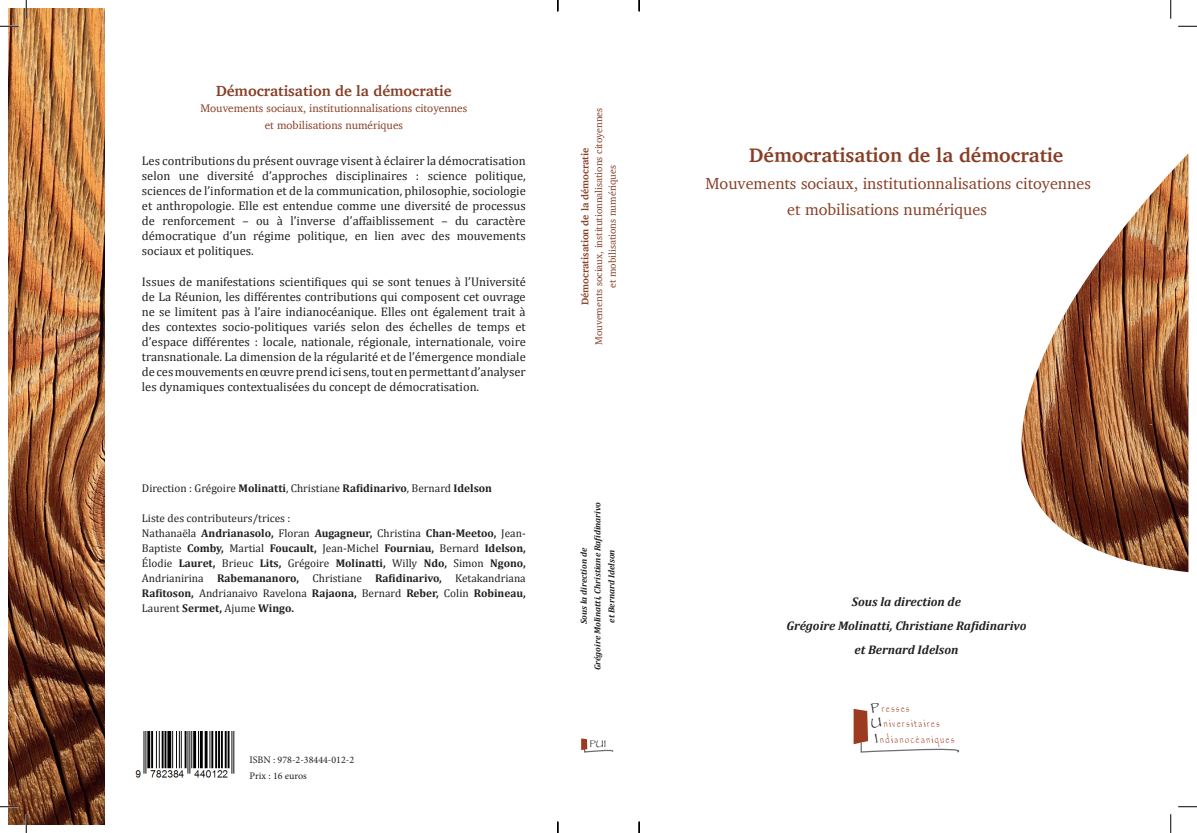
<style>
.page{position:relative;width:1197px;height:833px;background:#fff}
.page>*{position:absolute;margin:0;border:0;box-sizing:border-box;transform-origin:0 0}
.Normal_Le_mien_mon_s{font:700 20px "Charter";color:#873e25}
.Normal_Le_mien_mon_s-2{font:16.25px/26.2px "Charter";color:#873e25}
.Normal_Le_mien_mon_s-3{font:700 15px "Charter";color:#873e25}
.t1{font:12.5px/15px "Cambria";color:#231f20;text-align:justify}
.Normal_Le_mien_mon_s-4{font:italic 700 12.5px/23.8px "Cambria";color:#231f20;text-align:center}
.t2{font:11.25px/15px "Cambria";color:#231f20;text-align:justify}
.Normal_Le_mien_mon_s-5{font:11.25px/16.2px "Charter";color:#873e25;text-align:center}
.Normal_Le_mien_mon_s-6{font:10px/13.8px "Charter";color:#873e25;text-align:center}
.t3{font:10px "Minion Pro";color:#231f20}
.t4{font:condensed 10px "Papyrus";color:#231f20;scale:1.44 1}
.t5{font:condensed 9.88px/17.5px "Papyrus";color:#9d3b21}
.Normal_Le_mien_mon_s-7{font:italic 700 8.75px/13.8px "Cambria";color:#231f20;text-align:center}
.s1{font-weight:700}
.s2{font-size:10px}
</style>
<div class="page">
<svg style="left:854px;top:709px;width:106px;height:44px"></svg>
<img style="left:1021px;top:154px;width:167px;height:418px">
<svg style="left:581px;top:738px;width:33px;height:15px"></svg>
<img style="left:135px;top:731px;width:100px;height:47px">
<img style="left:9px;top:9px;width:95px;height:814px">
<svg style="left:0;top:25px;width:19px;height:2px"></svg>
<svg style="left:1178px;top:25px;width:19px;height:2px"></svg>
<svg style="left:0;top:805px;width:19px;height:2px"></svg>
<svg style="left:1178px;top:806px;width:19px;height:1px"></svg>
<svg style="left:25px;top:0;width:2px;height:19px"></svg>
<svg style="left:25px;top:813px;width:2px;height:19px"></svg>
<svg style="left:1170px;top:0;width:2px;height:19px"></svg>
<svg style="left:1170px;top:814px;width:2px;height:18px"></svg>
<svg style="left:557px;top:0;width:2px;height:11px"></svg>
<svg style="left:557px;top:821px;width:2px;height:11px"></svg>
<svg style="left:638px;top:0;width:2px;height:11px"></svg>
<svg style="left:638px;top:821px;width:2px;height:11px"></svg>
<p class="Normal_Le_mien_mon_s-3" style="left:216px;top:78px;width:237px">Démocratisation de la démocratie</p>
<p class="Normal_Le_mien_mon_s-5" style="left:200px;top:100px;width:268px">Mouvements sociaux, institutionnalisations citoyennes et mobilisations numériques</p>
<p class="t1" style="left:142px;top:153px;width:385px">Les contributions du présent ouvrage visent à éclairer la démocratisation selon une diversité d’approches disciplinaires : science politique, sciences de l’information et de la communication, philosophie, sociologie et anthropologie. Elle est entendue comme une diversité de processus de renforcement – ou à l’inverse d’affaiblissement – du caractère démocratique d’un régime politique, en lien avec des mouvements sociaux et politiques.</p>
<p class="t1" style="left:142px;top:273px;width:385px">Issues de manifestations scientifiques qui se sont tenues à l’Université de La Réunion, les différentes contributions qui composent cet ouvrage ne se limitent pas à l’aire indianocéanique. Elles ont également trait à des contextes socio-politiques variés selon des échelles de temps et d’espace différentes : locale, nationale, régionale, internationale, voire transnationale. La dimension de la régularité et de l’émergence mondiale de ces mouvements en œuvre prend ici sens, tout en permettant d’analyser les dynamiques contextualisées du concept de démocratisation.</p>
<p class="t2" style="left:142px;top:480px;width:352px">Direction : Grégoire <span class="s1">Molinatti</span>, Christiane <span class="s1">Rafidinarivo</span>, Bernard <span class="s1">Idelson</span></p>
<p class="t2" style="left:142px;top:510px;width:150px">Liste des contributeurs/trices :</p>
<p class="t2" style="left:142px;top:525px;width:385px">Nathanaëla <span class="s1">Andrianasolo,</span> Floran <span class="s1">Augagneur,</span> Christina <span class="s1">Chan-Meetoo,</span> Jean-Baptiste <span class="s1">Comby,</span> Martial <span class="s1">Foucault,</span> Jean-Michel <span class="s1">Fourniau,</span> Bernard <span class="s1">Idelson, </span>Élodie <span class="s1">Lauret,</span> Brieuc <span class="s1">Lits,</span> Grégoire <span class="s1">Molinatti,</span> Willy <span class="s1">Ndo,</span> Simon <span class="s1">Ngono, </span>Andrianirina <span class="s1">Rabemananoro,</span> Christiane <span class="s1">Rafidinarivo,</span> Ketakandriana <span class="s1">Rafitoson,</span> Andrianaivo Ravelona <span class="s1">Rajaona,</span> Bernard <span class="s1">Reber,</span> Colin <span class="s1">Robineau, </span>Laurent <span class="s1">Sermet,</span> Ajume <span class="s1">Wingo.</span></p>
<p class="t3" style="left:250px;top:752px;width:106px">ISBN : 978-2-38444-012-2</p>
<p class="t3" style="left:250px;top:769px;width:59px">Prix : 16 euros</p>
<p class="Normal_Le_mien_mon_s-6" style="left:578px;top:345px;width:239px;rotate:-90deg"><span class="s1">Démocratisation de la démocratie<br></span>Mouvements sociaux, institutionnalisations citoyennes et mobilisations numériques</p>
<p class="Normal_Le_mien_mon_s-7" style="left:591px;top:669px;width:170px;rotate:-90deg">Grégoire Molinatti, Christiane Rafidinarivo et Bernard Idelson</p>
<p class="Normal_Le_mien_mon_s-7" style="left:577px;top:624px;width:78px;rotate:-90deg">Sous la direction de</p>
<p class="t4" style="left:589px;top:737px;width:13px">PUI</p>
<p class="Normal_Le_mien_mon_s" style="left:749px;top:138px;width:316px">Démocratisation de la démocratie</p>
<p class="Normal_Le_mien_mon_s-2" style="left:787px;top:170px;width:305px;text-indent:-82px">Mouvements sociaux, institutionnalisations citoyennes et mobilisations numériques</p>
<p class="Normal_Le_mien_mon_s-4" style="left:852px;top:589px;width:111px">Sous la direction de</p>
<p class="Normal_Le_mien_mon_s-4" style="left:786px;top:613px;width:242px">Grégoire Molinatti, Christiane Rafidinarivo et Bernard Idelson</p>
<p class="t5" style="left:867px;top:704px;width:69px;rotate:-10deg"><sup>P</sup>resses<br><sup>U</sup>n<sup>i</sup>vers<span class="s2">i</span>ta<span class="s2">i</span>res</p>
<p class="t5" style="left:875px;top:737px;width:80px;rotate:-10deg"><sup>I</sup>nd<sup>i</sup>anocéan<span class="s2">i</span>ques</p>
</div>
